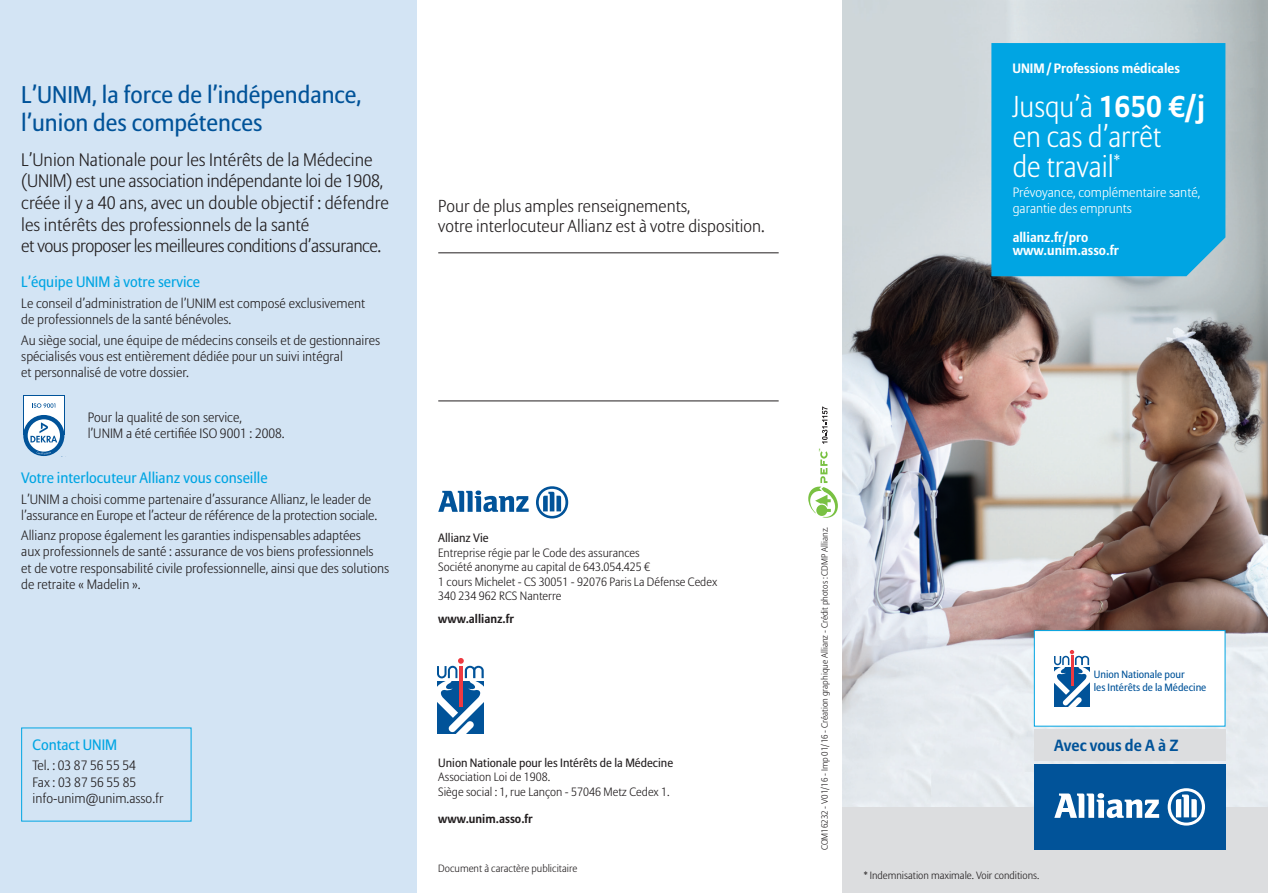
<style>
.page{position:relative;width:1268px;height:893px;background:#fff}
.page>*{position:absolute;margin:0;border:0;box-sizing:border-box;transform-origin:0 0}
.t1{font:300 30px/30px "Allianz Sans";color:#fff;scale:.95 1}
.Titre_3_Volets_10_21{font:24px/28.8px "Allianz Sans";color:#015399}
.t2{font:300 18px/21.6px "Allianz Sans";color:#231f20}
.t3{font:300 17.25px/20.7px "Allianz Sans";color:#231f20}
.t4{font:700 16.05px "Allianz Sans";color:#015399}
.Texte_courant_3_Vole{font:15px "Allianz Sans";color:#00a5e3}
.Texte_courant_3_Vole-2{font:300 13.5px/16.2px "Allianz Sans";color:#231f20}
.t5{font:700 13.5px "Allianz Sans";color:#fff}
.t6{font:300 13.5px/16.2px "Allianz Sans";color:#fff}
.t7{font:300 12px/14.4px "Allianz Sans";color:#231f20}
.t8{font:12px "Allianz Sans";color:#231f20}
.t9{font:700 12px "Allianz Sans";color:#231f20}
.t10{font:300 10.5px "Allianz Sans";color:#231f20}
.t11{font:10.5px/12.6px "Allianz Sans";color:#015399}
.t12{font:300 9px "Allianz Sans";color:#231f20}
.s1{font-weight:400}
.s2{font-weight:700}
</style>
<div class="page">
<img style="left:842px;top:0;width:425px;height:808px">
<div style="left:842px;top:808px;width:425px;height:85px;background:#dcdddf"></div>
<div style="left:991px;top:43px;width:234px;height:233px;background:#00a5e3"></div>
<svg style="left:437px;top:658px;width:47px;height:76px"></svg>
<hr style="left:438px;top:252px;width:340px;height:1px;background:#231f20">
<hr style="left:438px;top:401px;width:340px;height:1px;background:#231f20">
<div style="left:1033px;top:764px;width:192px;height:85px;background:#015399"></div>
<svg style="left:1054px;top:793px;width:104px;height:25px"></svg>
<svg style="left:1167px;top:788px;width:37px;height:38px"></svg>
<div style="left:1033px;top:729px;width:192px;height:32px;background:#dcdddf"></div>
<div style="left:1033px;top:630px;width:192px;height:96px;background:#fff;border:1px solid #00a5e3"></div>
<svg style="left:1054px;top:650px;width:36px;height:57px"></svg>
<svg style="left:438px;top:490px;width:90px;height:22px"></svg>
<svg style="left:536px;top:486px;width:32px;height:32px"></svg>
<div style="left:0;top:0;width:417px;height:893px;background:#d3e4f4"></div>
<div style="left:23px;top:395px;width:41px;height:40px;background:#015399"></div>
<div style="left:24px;top:396px;width:40px;height:39px;background:#fff"></div>
<svg style="left:23px;top:415px;width:41px;height:41px"></svg>
<svg style="left:32px;top:403px;width:23px;height:5px"></svg>
<div style="left:24px;top:416px;width:40px;height:39px;background:#015399;border-radius:50%"></div>
<svg style="left:28px;top:419px;width:32px;height:33px"></svg>
<svg style="left:30px;top:422px;width:27px;height:20px"></svg>
<svg style="left:37px;top:451px;width:14px;height:3px"></svg>
<svg style="left:808px;top:407px;width:29px;height:111px"></svg>
<p class="Titre_3_Volets_10_21" style="left:21px;top:81px;width:342px">L’UNIM, la force de l’indépendance, l’union des compétences</p>
<p class="t2" style="left:21px;top:150px;width:369px">L’Union Nationale pour les Intérêts de la Médecine (UNIM) est une association indépendante loi de 1908, créée il y a 40 ans, avec un double objectif : défendre les intérêts des professionnels de la santé<br>et vous proposer les meilleures conditions d’assurance.</p>
<p class="Texte_courant_3_Vole" style="left:21px;top:273px;width:180px">L’équipe UNIM à votre service</p>
<p class="Texte_courant_3_Vole-2" style="left:21px;top:296px;width:345px">Le conseil d’administration de l’UNIM est composé exclusivement de professionnels de la santé bénévoles.</p>
<p class="Texte_courant_3_Vole-2" style="left:21px;top:332px;width:360px">Au siège social, une équipe de médecins conseils et de gestionnaires spécialisés vous est entièrement dédiée pour un suivi intégral<br>et personnalisé de votre dossier.</p>
<p class="Texte_courant_3_Vole-2" style="left:88px;top:410px;width:198px">Pour la qualité de son service,<br>l’UNIM a été certifiée ISO 9001 : 2008.</p>
<p class="Texte_courant_3_Vole" style="left:21px;top:469px;width:248px">Votre interlocuteur Allianz vous conseille</p>
<p class="Texte_courant_3_Vole-2" style="left:21px;top:491px;width:357px">L’UNIM a choisi comme partenaire d’assurance Allianz, le leader de l’assurance en Europe et l’acteur de référence de la protection sociale.</p>
<p class="Texte_courant_3_Vole-2" style="left:21px;top:528px;width:369px">Allianz propose également les garanties indispensables adaptées<br>aux professionnels de santé : assurance de vos biens professionnels<br>et de votre responsabilité civile professionnelle, ainsi que des solutions de retraite « Madelin ».</p>
<p class="Texte_courant_3_Vole" style="left:33px;top:736px;width:86px">Contact UNIM</p>
<p class="Texte_courant_3_Vole-2" style="left:33px;top:758px;width:105px">Tel. : 03 87 56 55 54</p>
<p class="Texte_courant_3_Vole-2" style="left:33px;top:774px;width:105px">Fax : 03 87 56 55 85</p>
<p class="Texte_courant_3_Vole-2" style="left:33px;top:791px;width:132px">info-unim@unim.asso.fr</p>
<p class="t3" style="left:438px;top:196px;width:328px">Pour de plus amples renseignements,<br>votre interlocuteur Allianz est à votre disposition.</p>
<p class="t7" style="left:438px;top:531px;width:203px"><span class="s1">Allianz Vie<br></span>Entreprise régie par le Code des assurances</p>
<p class="t7" style="left:438px;top:560px;width:280px">Société anonyme au capital de 643.054.425 €<br>1 cours Michelet - CS 30051 - 92076 Paris La Défense Cedex</p>
<p class="t7" style="left:438px;top:589px;width:125px">340 234 962 RCS Nanterre</p>
<p class="t9" style="left:438px;top:611px;width:77px">www.allianz.fr</p>
<p class="t8" style="left:438px;top:755px;width:236px">Union Nationale pour les Intérêts de la Médecine</p>
<p class="t7" style="left:438px;top:770px;width:233px">Association Loi de 1908.<br>Siège social : 1, rue Lançon - 57046 Metz Cedex 1.</p>
<p class="t9" style="left:438px;top:811px;width:96px">www.unim.asso.fr</p>
<p class="t10" style="left:438px;top:862px;width:141px">Document à caractère publicitaire</p>
<p class="t5" style="left:1012px;top:60px;width:169px">UNIM/Professions médicales</p>
<p class="t1" style="left:1012px;top:93px;width:204px">Jusqu’à <span class="s2">1650 €/j </span>en cas d’arrêt<br>de travail<sup>*</sup></p>
<p class="t6" style="left:1012px;top:185px;width:189px">Prévoyance, complémentaire santé, garantie des emprunts</p>
<p class="t5" style="left:1012px;top:228px;width:77px">allianz.fr/pro</p>
<p class="t5" style="left:1012px;top:242px;width:108px">www.unim.asso.fr</p>
<p class="t12" style="left:819px;top:850px;width:325px;rotate:-90deg">COM16232 - V01/16 - Imp 01/16 - Création graphique Allianz - Crédit photos : CDMP Allianz.</p>
<p class="t11" style="left:1093px;top:669px;width:114px">Union Nationale pour<br>les Intérêts de la Médecine</p>
<p class="t4" style="left:1054px;top:735px;width:126px">Avec vous de A à Z</p>
<p class="t10" style="left:863px;top:869px;width:177px">* Indemnisation maximale. Voir conditions.</p>
</div>
